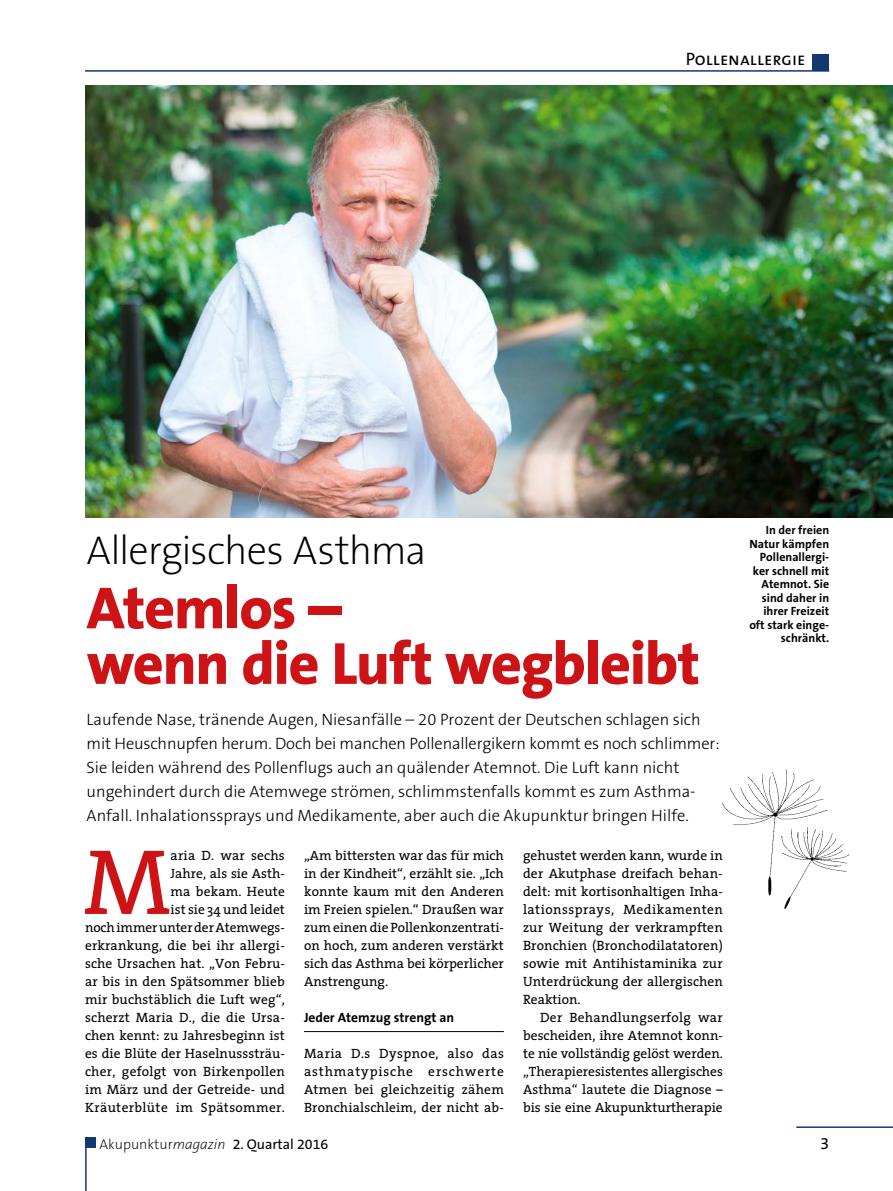
<style>
.page{position:relative;width:893px;height:1191px;background:#fff}
.page>*{position:absolute;margin:0;border:0;box-sizing:border-box;transform-origin:0 0}
.t1{font:93.45px "The Serif";color:#cd1316}
.t2{font:800 60px/55.5px "The Sans B8";letter-spacing:-.02em;color:#cd1316}
.t3{font:200 40.5px "The Sans B2";letter-spacing:-.025em;color:#000}
.t4{font:18px "Aku Mag Caps";color:#000}
.t5{font:300 16.5px/24px "The Sans B3";color:#000}
.t6{font:16.5px "The Sans B5 Plain";color:#000}
.t7{font:14.25px "The Sans B5 Plain";color:#000}
.t8{font:13.5px/18px "The Serif";letter-spacing:.01em;color:#000;text-align:justify}
.t9{font:700 13.5px "The Sans B7";color:#000}
.t10{font:700 12px/13.5px "The Sans B7";color:#000;text-align:right}
.s1{font-family:"The Sans B2";font-weight:200}
.s2{font-family:"The Sans B2";font-weight:200;font-style:italic}
</style>
<div class="page">
<hr style="left:85px;top:70px;width:744px;height:2px;background:#123870">
<div style="left:812px;top:54px;width:17px;height:17px;background:#123870"></div>
<hr style="left:796px;top:1126px;width:97px;height:2px;background:#123870">
<hr style="left:85px;top:1138px;width:2px;height:53px;background:#123870">
<div style="left:85px;top:1137px;width:11px;height:10px;background:#123870"></div>
<img style="left:85px;top:86px;width:808px;height:432px">
<hr style="left:304px;top:1031px;width:200px;height:1px;background:#000">
<img style="left:723px;top:770px;width:125px;height:138px">
<h3 class="t4" style="left:686px;top:43px;width:121px">Pollenallergie</h3>
<h3 class="t3" style="left:87px;top:530px;width:341px">Allergisches Asthma</h3>
<h2 class="t2" style="left:87px;top:582px;width:615px">Atemlos –<br>wenn die Luft wegbleibt</h2>
<p class="t5" style="left:87px;top:708px;width:635px">Laufende Nase, tränende Augen, Niesanfälle – 20 Prozent der Deutschen schlagen sich mit Heuschnupfen herum. Doch bei manchen Pollenallergikern kommt es noch schlimmer:<br>Sie leiden während des Pollenflugs auch an quälender Atemnot. Die Luft kann nicht ungehindert durch die Atemwege strömen, schlimmstenfalls kommt es zum Asthma-Anfall. Inhalationssprays und Medikamente, aber auch die Akupunktur bringen Hilfe.</p>
<p class="t8" style="left:85px;top:846px;width:201px;text-align:right">aria D. war sechs<br>Jahre, als sie Asth-<br>ma bekam. Heute<br>ist sie 34 und leidet<br>noch immer unter der Atemwegs&shy;erkrankung, die bei ihr allergi&shy;sche Ursachen hat. „Von Febru&shy;ar bis in den Spätsommer blieb mir buchstäblich die Luft weg“, scherzt Maria D., die die Ursa&shy;chen kennt: zu Jahresbeginn ist es die Blüte der Haselnusssträu&shy;cher, gefolgt von Birkenpollen im März und der Getreide- und<br>Kräuterblüte im Spätsommer.</p>
<p class="t8" style="left:523px;top:846px;width:201px">gehustet werden kann, wurde in der Akutphase dreifach behan&shy;delt: mit kortisonhaltigen Inha&shy;lationssprays, Medikamenten zur Weitung der verkrampften Bronchien (Bronchodilatatoren) sowie mit Antihistaminika zur Unterdrückung der allergischen Reaktion.</p>
<p class="t8" style="left:304px;top:846px;width:201px">„Am bittersten war das für mich in der Kindheit“, erzählt sie. „Ich konnte kaum mit den Anderen im Freien spielen.“ Draußen war zum einen die Pollenkonzentrati&shy;on hoch, zum anderen verstärkt sich das Asthma bei körperlicher Anstrengung.</p>
<p class="t9" style="left:304px;top:1010px;width:152px">Jeder Atemzug strengt an</p>
<p class="t8" style="left:304px;top:1044px;width:201px">Maria D.s Dyspnoe, also das asthmatypische erschwerte Atmen bei gleichzeitig zähem Bronchialschleim, der nicht ab-</p>
<h1 class="t1" style="left:84px;top:804px;width:88px">M</h1>
<p class="t8" style="left:523px;top:1008px;width:201px;text-indent:17px">Der Behandlungserfolg war bescheiden, ihre Atemnot konn&shy;te nie vollständig gelöst werden. „Therapieresistentes allergisches Asthma“ lautete die Diagnose – bis sie eine Akupunkturtherapie</p>
<p class="t10" style="left:749px;top:524px;width:81px">In der freien<br>Natur kämpfen<br>Pollenallergi&shy;ker schnell mit<br>Atemnot. Sie sind daher in ihrer Freizeit oft stark einge&shy;schränkt.</p>
<p class="t7" style="left:100px;top:1136px;width:230px"><span class="s1">Akupunktur</span><span class="s2">magazin</span> 2. Quartal 2016</p>
<p class="t6" style="left:820px;top:1134px;width:11px">3</p>
</div>
